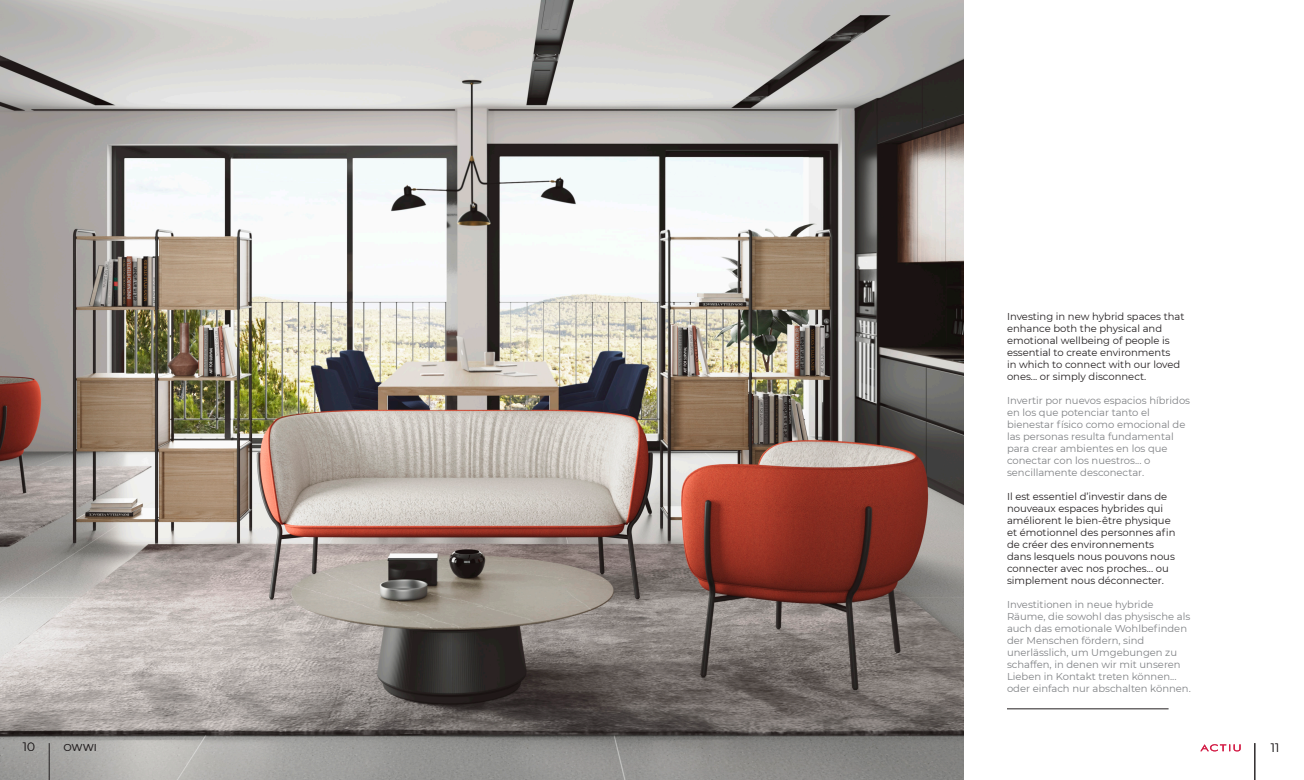
<style>
.page{position:relative;width:1304px;height:780px;background:#fff}
.page>*{position:absolute;margin:0;border:0;box-sizing:border-box;transform-origin:0 0}
.t1{font:300 12px "Montserrat";color:#231f20}
.t2{font:10px/12px "Montserrat";color:#808285}
.t3{font:10px/12px "Montserrat";color:#231f20}
.t4{font:500 10px "Montserrat";color:#231f20}
</style>
<div class="page">
<img style="left:0;top:0;width:964px;height:780px">
<hr style="left:1007px;top:708px;width:162px;height:1px;background:#231f20">
<hr style="left:49px;top:743px;width:1px;height:37px;background:#231f20">
<hr style="left:1255px;top:743px;width:1px;height:37px;background:#231f20">
<svg style="left:1200px;top:744px;width:41px;height:7px"></svg>
<p class="t3" style="left:1007px;top:310px;width:179px">Investing in new hybrid spaces that enhance both the physical and emotional wellbeing of people is essential to create environments<br>in which to connect with our loved ones... or simply disconnect.</p>
<p class="t2" style="left:1007px;top:394px;width:185px">Invertir por nuevos espacios híbridos en los que potenciar tanto el bienestar físico como emocional de las personas resulta fundamental para crear ambientes en los que conectar con los nuestros... o sencillamente desconectar.</p>
<p class="t3" style="left:1007px;top:490px;width:170px">Il est essentiel d’investir dans de nouveaux espaces hybrides qui améliorent le bien-être physique et émotionnel des personnes afin de créer des environnements dans lesquels nous pouvons nous connecter avec nos proches... ou simplement nous déconnecter.</p>
<p class="t2" style="left:1007px;top:598px;width:185px">Investitionen in neue hybride Räume, die sowohl das physische als auch das emotionale Wohlbefinden der Menschen fördern, sind unerlässlich, um Umgebungen zu schaffen, in denen wir mit unseren Lieben in Kontakt treten können... oder einfach nur abschalten können.</p>
<p class="t1" style="left:23px;top:739px;width:14px">10</p>
<p class="t4" style="left:63px;top:740px;width:35px">OWWI</p>
<p class="t1" style="left:1271px;top:739px;width:10px">11</p>
</div>
